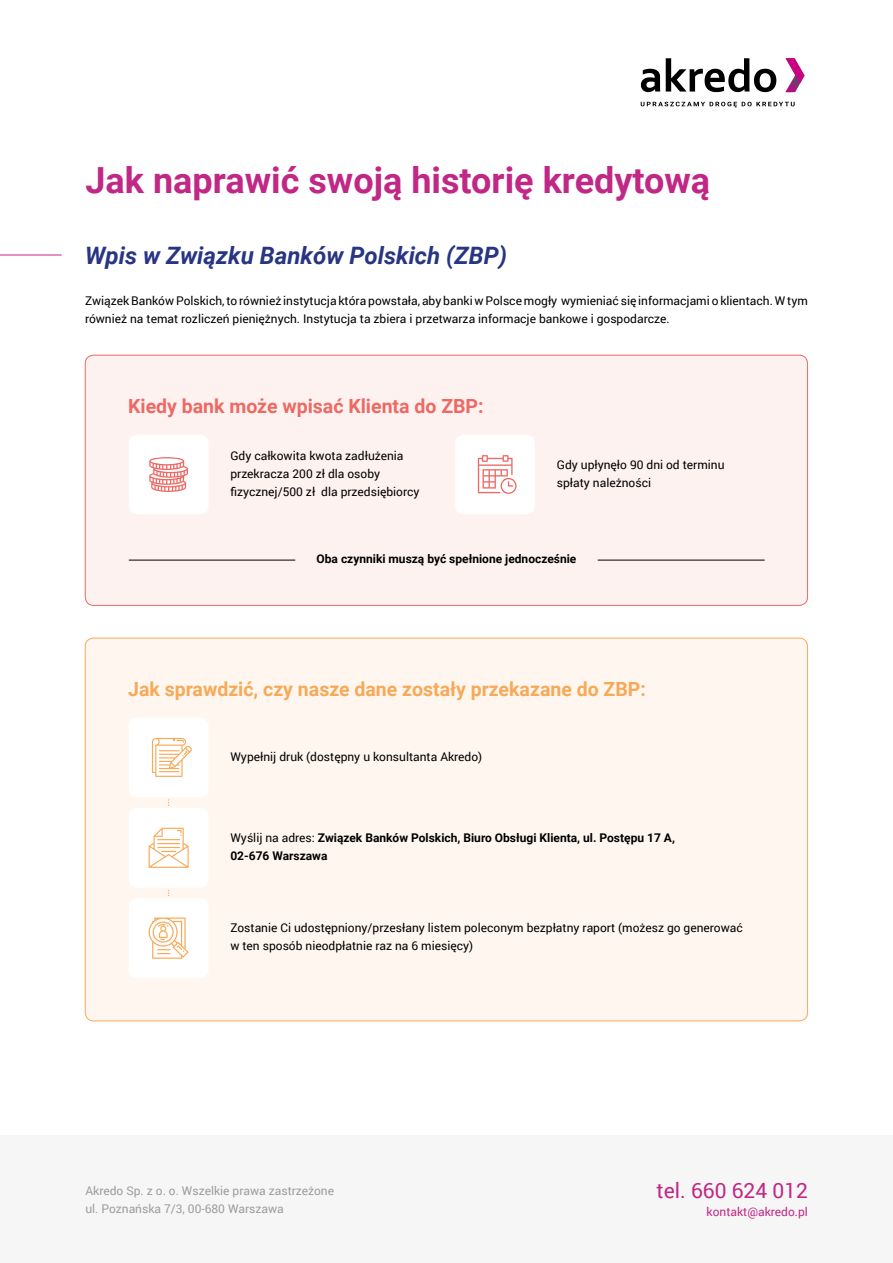
<style>
.page{position:relative;width:893px;height:1263px;background:#fff}
.page>*{position:absolute;margin:0;border:0;box-sizing:border-box;transform-origin:0 0}
.t1{font:700 36px "Roboto";color:#c12886}
.t2{font:italic 700 24px "Roboto";color:#283583}
.t3{font:21px "Roboto";color:#c12886}
.t4{font:700 19.5px "Roboto";color:#f7a957}
.t5{font:700 19.5px "Roboto";color:#ed6964}
.t6{font:12px/18px "Roboto";color:#000}
.t7{font:700 12px/18px "Roboto";color:#000}
.t8{font:12px/18px "Roboto";color:#9d9d9c}
.t9{font:12px "Roboto";color:#c12886}
.s1{font-weight:400}
</style>
<div class="page">
<hr style="left:0;top:255px;width:62px;height:1px;background:#c12886">
<svg style="left:641px;top:69px;width:19px;height:23px"></svg>
<svg style="left:666px;top:58px;width:110px;height:34px"></svg>
<svg style="left:785px;top:58px;width:19px;height:34px"></svg>
<svg style="left:641px;top:102px;width:154px;height:6px"></svg>
<div style="left:0;top:1135px;width:893px;height:128px;background:#f6f6f6"></div>
<div style="left:85px;top:355px;width:722px;height:250px;background:#fef2f0;border-radius:9px"></div>
<div style="left:85px;top:355px;width:723px;height:251px;border:1px solid #ed6964;border-radius:9px"></div>
<div style="left:455px;top:435px;width:80px;height:79px;background:#fff;border-radius:9px"></div>
<div style="left:129px;top:435px;width:80px;height:79px;background:#fff;border-radius:9px"></div>
<svg style="left:478px;top:455px;width:39px;height:39px"></svg>
<svg style="left:149px;top:457px;width:39px;height:35px"></svg>
<div style="left:85px;top:638px;width:722px;height:383px;background:#fff7ef;border-radius:9px"></div>
<div style="left:129px;top:808px;width:80px;height:80px;background:#fff;border-radius:9px"></div>
<svg style="left:148px;top:828px;width:41px;height:40px"></svg>
<div style="left:129px;top:717px;width:80px;height:80px;background:#fff;border-radius:9px"></div>
<svg style="left:152px;top:738px;width:40px;height:39px"></svg>
<div style="left:129px;top:898px;width:80px;height:80px;background:#fff;border-radius:9px"></div>
<svg style="left:149px;top:917px;width:40px;height:42px"></svg>
<hr style="left:129px;top:560px;width:166px;height:1px;background:#000">
<hr style="left:598px;top:560px;width:167px;height:1px;background:#000">
<h1 class="t1" style="left:85px;top:155px;width:626px">Jak naprawić swoją historię kredytową</h1>
<h2 class="t2" style="left:85px;top:239px;width:424px">Wpis w Związku Banków Polskich (ZBP)</h2>
<p class="t6" style="left:85px;top:291px;width:724px">Związek Banków Polskich, to również instytucja która powstała, aby banki w Polsce mogły wymieniać się informacjami o klientach. W tym również na temat rozliczeń pieniężnych. Instytucja ta zbiera i przetwarza informacje bankowe i gospodarcze.</p>
<h3 class="t5" style="left:128px;top:392px;width:357px">Kiedy bank może wpisać Klienta do ZBP:</h3>
<p class="t6" style="left:230px;top:446px;width:191px">Gdy całkowita kwota zadłużenia przekracza 200 zł dla osoby fizycznej/500 zł dla przedsiębiorcy</p>
<p class="t6" style="left:557px;top:455px;width:169px">Gdy upłynęło 90 dni od terminu spłaty należności</p>
<p class="t7" style="left:317px;top:549px;width:261px">Oba czynniki muszą być spełnione jednocześnie</p>
<h3 class="t4" style="left:128px;top:675px;width:519px">Jak sprawdzić, czy nasze dane zostały przekazane do ZBP:</h3>
<p class="t6" style="left:230px;top:747px;width:253px">Wypełnij druk (dostępny u konsultanta Akredo)</p>
<p class="t7" style="left:230px;top:828px;width:446px"><span class="s1">Wyślij na adres:</span> Związek Banków Polskich, Biuro Obsługi Klienta, ul. Postępu 17 A,<br>02-676 Warszawa</p>
<p class="t6" style="left:230px;top:918px;width:514px">Zostanie Ci udostępniony/przesłany listem poleconym bezpłatny raport (możesz go generować w ten sposób nieodpłatnie raz na 6 miesięcy)</p>
<p class="t8" style="left:85px;top:1181px;width:250px">Akredo Sp. z o. o. Wszelkie prawa zastrzeżone ul. Poznańska 7/3, 00-680 Warszawa</p>
<h3 class="t3" style="left:657px;top:1176px;width:153px">tel. 660 624 012</h3>
<p class="t9" style="left:707px;top:1203px;width:103px">kontakt@akredo.pl</p>
</div>
